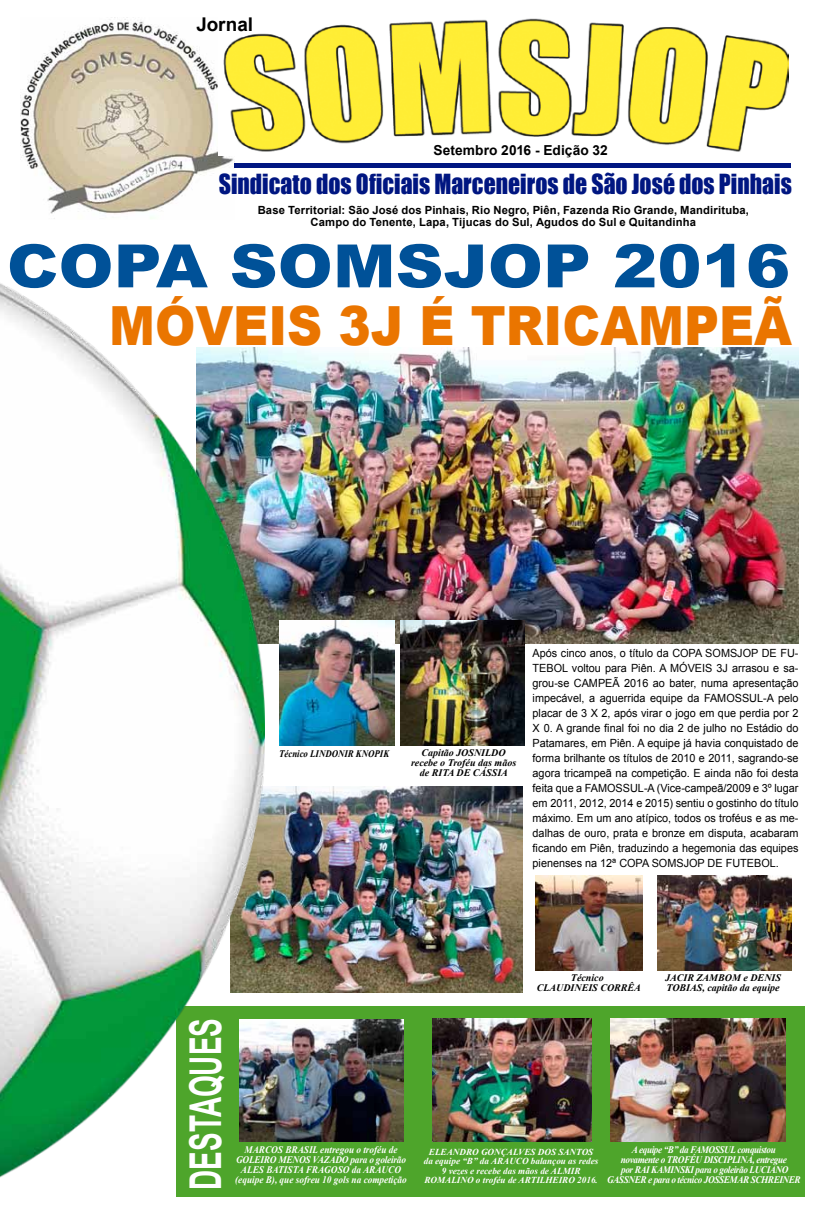
<style>
.page{position:relative;width:817px;height:1205px;background:#fff}
.page>*{position:absolute;margin:0;border:0;box-sizing:border-box;transform-origin:0 0}
.t1{font:900 59.75px "Arial";color:#005198;scale:1.11 1}
.t2{font:900 54px "Arial";color:#ea7500;scale:.9 1}
.t3{font:700 43.88px "Arial";color:#fff;scale:.64 1}
.t4{font:25.5px "Impact";color:#001681;scale:.93 1}
.t5{font:700 18.88px "Arial";color:#000}
.t6{font:700 13.75px "Arial";letter-spacing:.005em;color:#000}
.t7{font:11.25px/15px "Arial";color:#000;text-align:justify}
.t8{font:700 11.25px/12.5px "Arial";letter-spacing:.015em;color:#000;text-align:center}
.t9{font:italic 700 10px/10px "Times New Roman";letter-spacing:-.04em;color:#fff;text-align:center;scale:.92 1}
.t10{font:italic 700 10px/10px "Times New Roman";color:#fff;text-align:center;scale:.93 1}
.t11{font:italic 700 10px/10px "Times New Roman";color:#000;text-align:center}
.t12{font:italic 700 10px "Times New Roman";color:#000;scale:.88 1}
.t13{font:italic 700 9.12px/9.1px "Times New Roman";color:#fff;text-align:center}
</style>
<div class="page">
<img style="left:21px;top:19px;width:214px;height:200px">
<img style="left:219px;top:18px;width:569px;height:137px">
<img style="left:264px;top:348px;width:534px;height:295px">
<hr style="left:235px;top:163px;width:556px;height:4px;background:#001681">
<img style="left:264px;top:786px;width:259px;height:206px">
<div style="left:264px;top:1006px;width:540px;height:190px;background:#4ea52b"></div>
<img style="left:279px;top:620px;width:116px;height:126px">
<img style="left:400px;top:620px;width:124px;height:126px">
<img style="left:264px;top:1019px;width:139px;height:122px">
<img style="left:432px;top:1019px;width:159px;height:122px">
<img style="left:610px;top:1019px;width:175px;height:122px">
<img style="left:535px;top:876px;width:107px;height:94px">
<img style="left:657px;top:876px;width:134px;height:94px">
<img style="left:0;top:283px;width:264px;height:914px">
<h3 class="t5" style="left:196px;top:12px;width:58px">Jornal</h3>
<p class="t6" style="left:433px;top:141px;width:176px">Setembro 2016 - Edição 32</p>
<h3 class="t4" style="left:219px;top:164px;width:617px">Sindicato dos Oficiais Marceneiros de São José dos Pinhais</h3>
<p class="t8" style="left:258px;top:204px;width:493px">Base Territorial: São José dos Pinhais, Rio Negro, Piên, Fazenda Rio Grande, Mandirituba,<br>Campo do Tenente, Lapa, Tijucas do Sul, Agudos do Sul e Quitandinha</p>
<h1 class="t1" style="left:7px;top:223px;width:707px">COPA SOMSJOP 2016</h1>
<h2 class="t2" style="left:109px;top:286px;width:760px">MÓVEIS 3J É TRICAMPEÃ</h2>
<p class="t12" style="left:279px;top:747px;width:127px">Técnico LINDONIR KNOPIK</p>
<p class="t11" style="left:411px;top:747px;width:107px">Capitão JOSNILDO recebe o Troféu das mãos de RITA DE CÁSSIA</p>
<p class="t7" style="left:532px;top:645px;width:267px">Após cinco anos, o título da COPA SOMSJOP DE FU-TEBOL voltou para Piên. A MÓVEIS 3J arrasou e sa&shy;grou-se CAMPEÃ 2016 ao bater, numa apresentação impecável, a aguerrida equipe da FAMOSSUL-A pelo placar de 3 X 2, após virar o jogo em que perdia por 2<br>X 0. A grande final foi no dia 2 de julho no Estádio do Patamares, em Piên. A equipe já havia conquistado de forma brilhante os títulos de 2010 e 2011, sagrando-se agora tricampeã na competição. E ainda não foi desta feita que a FAMOSSUL-A (Vice-campeã/2009 e 3º lugar em 2011, 2012, 2014 e 2015) sentiu o gostinho do título máximo. Em um ano atípico, todos os troféus e as me&shy;dalhas de ouro, prata e bronze em disputa, acabaram ficando em Piên, traduzindo a hegemonia das equipes pienenses na 12ª COPA SOMSJOP DE FUTEBOL.</p>
<h3 class="t3" style="left:176px;top:1190px;width:270px;rotate:-90deg">DESTAQUES</h3>
<p class="t11" style="left:537px;top:973px;width:106px">Técnico<br>CLAUDINEIS CORRÊA</p>
<p class="t11" style="left:665px;top:973px;width:117px;text-align:left">JACIR ZAMBOM e DENIS<br>TOBIAS, capitão da equipe</p>
<p class="t10" style="left:235px;top:1144px;width:186px">MARCOS BRASIL entregou o troféu de GOLEIRO MENOS VAZADO para o goleirão ALES BATISTA FRAGOSO da ARAUCO (equipe B), que sofreu 10 gols na competição</p>
<p class="t13" style="left:424px;top:1147px;width:176px">ELEANDRO GONÇALVES DOS SANTOS da equipe “B” da ARAUCO balançou as redes 9 vezes e recebe das mãos de ALMIR ROMALINO o troféu de ARTILHEIRO 2016.</p>
<p class="t9" style="left:621px;top:1144px;width:184px">A equipe “B” da FAMOSSUL conquistou novamente o TROFÉU DISCIPLINA, entregue por RAI KAMINSKI para o goleirão LUCIANO</p>
<p class="t9" style="left:607px;top:1174px;width:212px">GASSNER e para o técnico JOSSEMAR SCHREINER</p>
</div>
